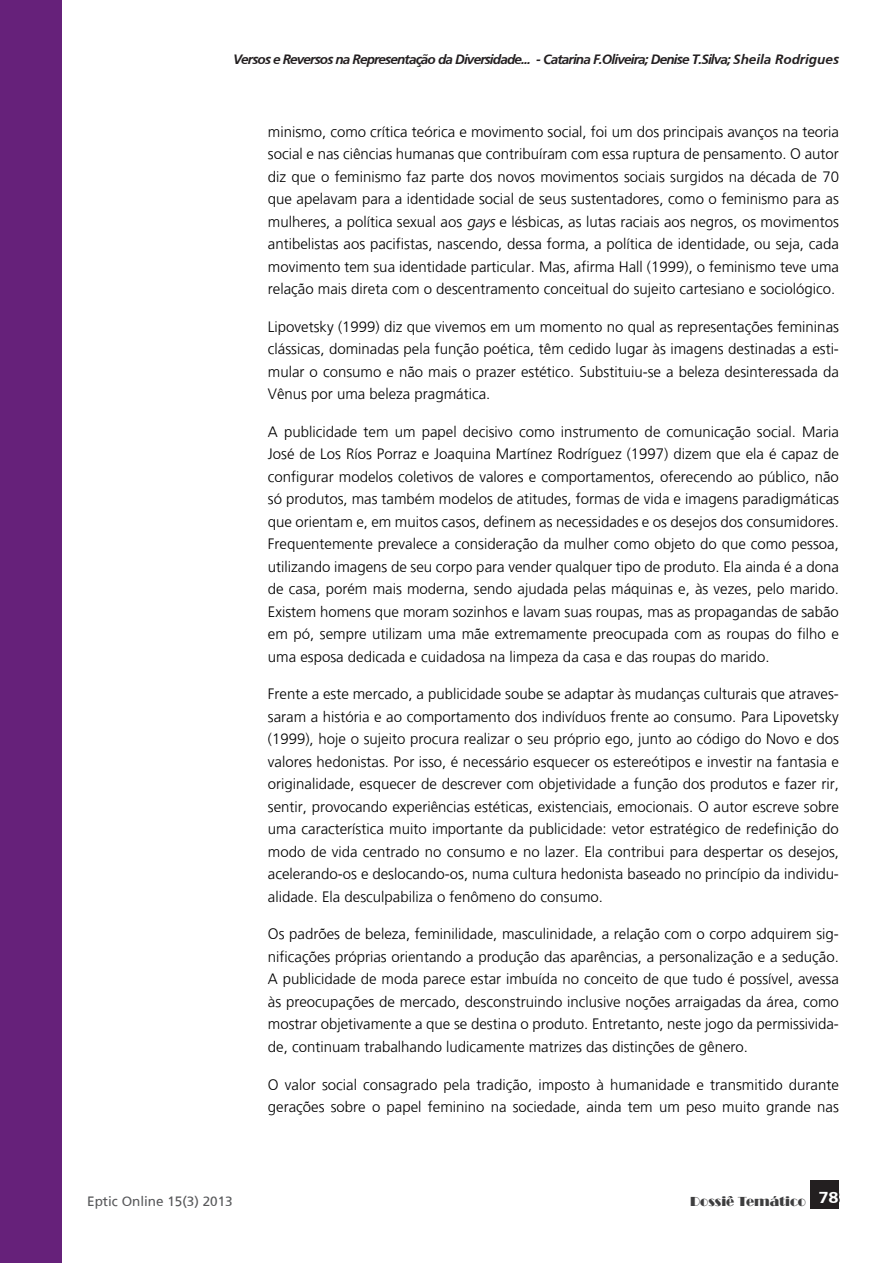
<style>
.page{position:relative;width:893px;height:1263px;background:#fff}
.page>*{position:absolute;margin:0;border:0;box-sizing:border-box;transform-origin:0 0}
.rev_artigo{font:300 15px/22.5px "Frutiger";color:#000;text-align:justify}
.t1{font:italic 700 13.5px "Frutiger";letter-spacing:-.06em;color:#231f20}
.t2{font:13.5px "Frutiger";color:#57585a}
.t3{font:13.5px "Broadway";color:#3e3e3f}
.s1{font-style:italic}
</style>
<div class="page">
<div style="left:811px;top:1180px;width:28px;height:29px;background:#231f20"></div>
<div style="left:0;top:0;width:62px;height:1263px;background:#66217a"></div>
<p class="t1" style="left:233px;top:52px;width:607px">Versos e Reversos na Representação da Diversidade... - Catarina F.Oliveira; Denise T.Silva; Sheila Rodrigues</p>
<p class="rev_artigo" style="left:268px;top:120px;width:573px">minismo, como crítica teórica e movimento social, foi um dos principais avanços na teoria social e nas ciências humanas que contribuíram com essa ruptura de pensamento. O autor diz que o feminismo faz parte dos novos movimentos sociais surgidos na década de 70 que apelavam para a identidade social de seus sustentadores, como o feminismo para as mulheres, a política sexual aos <span class="s1">gays</span> e lésbicas, as lutas raciais aos negros, os movimentos antibelistas aos pacifistas, nascendo, dessa forma, a política de identidade, ou seja, cada movimento tem sua identidade particular. Mas, afirma Hall (1999), o feminismo teve uma relação mais direta com o descentramento conceitual do sujeito cartesiano e sociológico.</p>
<p class="rev_artigo" style="left:268px;top:315px;width:573px">Lipovetsky (1999) diz que vivemos em um momento no qual as representações femininas clássicas, dominadas pela função poética, têm cedido lugar às imagens destinadas a esti&shy;mular o consumo e não mais o prazer estético. Substituiu-se a beleza desinteressada da Vênus por uma beleza pragmática.</p>
<p class="rev_artigo" style="left:268px;top:420px;width:573px">A publicidade tem um papel decisivo como instrumento de comunicação social. Maria José de Los Ríos Porraz e Joaquina Martínez Rodríguez (1997) dizem que ela é capaz de configurar modelos coletivos de valores e comportamentos, oferecendo ao público, não só produtos, mas também modelos de atitudes, formas de vida e imagens paradigmáticas que orientam e, em muitos casos, definem as necessidades e os desejos dos consumidores.<br>Frequentemente prevalece a consideração da mulher como objeto do que como pessoa, utilizando imagens de seu corpo para vender qualquer tipo de produto. Ela ainda é a dona de casa, porém mais moderna, sendo ajudada pelas máquinas e, às vezes, pelo marido.<br>Existem homens que moram sozinhos e lavam suas roupas, mas as propagandas de sabão em pó, sempre utilizam uma mãe extremamente preocupada com as roupas do filho e uma esposa dedicada e cuidadosa na limpeza da casa e das roupas do marido.</p>
<p class="rev_artigo" style="left:268px;top:683px;width:573px">Frente a este mercado, a publicidade soube se adaptar às mudanças culturais que atraves&shy;saram a história e ao comportamento dos indivíduos frente ao consumo. Para Lipovetsky (1999), hoje o sujeito procura realizar o seu próprio ego, junto ao código do Novo e dos valores hedonistas. Por isso, é necessário esquecer os estereótipos e investir na fantasia e originalidade, esquecer de descrever com objetividade a função dos produtos e fazer rir, sentir, provocando experiências estéticas, existenciais, emocionais. O autor escreve sobre uma característica muito importante da publicidade: vetor estratégico de redefinição do modo de vida centrado no consumo e no lazer. Ela contribui para despertar os desejos, acelerando-os e deslocando-os, numa cultura hedonista baseado no princípio da individu&shy;alidade. Ela desculpabiliza o fenômeno do consumo.</p>
<p class="rev_artigo" style="left:268px;top:923px;width:573px">Os padrões de beleza, feminilidade, masculinidade, a relação com o corpo adquirem sig&shy;nificações próprias orientando a produção das aparências, a personalização e a sedução.<br>A publicidade de moda parece estar imbuída no conceito de que tudo é possível, avessa às preocupações de mercado, desconstruindo inclusive noções arraigadas da área, como mostrar objetivamente a que se destina o produto. Entretanto, neste jogo da permissivida&shy;de, continuam trabalhando ludicamente matrizes das distinções de gênero.</p>
<p class="rev_artigo" style="left:268px;top:1073px;width:573px">O valor social consagrado pela tradição, imposto à humanidade e transmitido durante gerações sobre o papel feminino na sociedade, ainda tem um peso muito grande nas</p>
<p class="t2" style="left:87px;top:1193px;width:147px">Eptic Online 15(3) 2013</p>
<p class="t3" style="left:690px;top:1194px;width:150px">Dossiê Temático <sup>78</sup></p>
</div>
